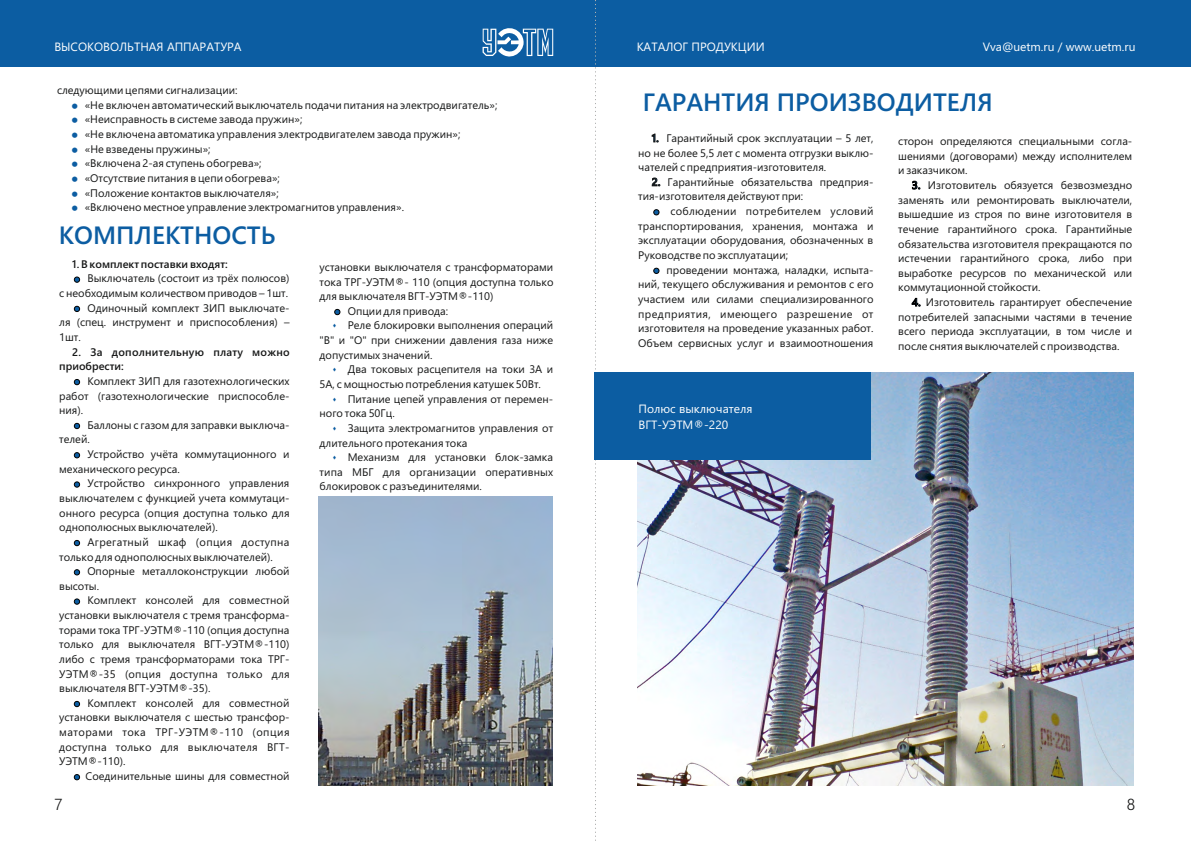
<style>
.page{position:relative;width:1191px;height:842px;background:#fff}
.page>*{position:absolute;margin:0;border:0;box-sizing:border-box;transform-origin:0 0}
.t1{font:700 25px "Yu Gothic UI";color:#0c5da2}
.t2{font:300 16px "Yu Gothic UI";color:#151616}
.t3{font:12px "Yu Gothic UI";color:#fff}
.t4{font:11px/14.6px "Yu Gothic UI";color:#151616;text-align:justify}
.t5{font:700 11px/14.6px "Yu Gothic UI";letter-spacing:.02em;color:#151616}
.t6{font:700 11px "Yu Gothic UI";color:#151616}
.s1{color:#0c5da2}
.s2{font-weight:700;color:#0c5da2}
</style>
<div class="page">
<div style="left:0;top:0;width:1191px;height:67px;background:#0c5da2"></div>
<svg style="left:595px;top:0;width:1px;height:841px"></svg>
<svg style="left:482px;top:28px;width:71px;height:29px"></svg>
<img style="left:637px;top:372px;width:496px;height:413px">
<img style="left:319px;top:497px;width:233px;height:288px">
<div style="left:594px;top:372px;width:276px;height:88px;background:#0c5da2"></div>
<p class="t3" style="left:54px;top:43px;width:189px">ВЫСОКОВОЛЬТНАЯ АППАРАТУРА</p>
<p class="t3" style="left:636px;top:43px;width:130px">КАТАЛОГ ПРОДУКЦИИ</p>
<p class="t3" style="left:982px;top:43px;width:154px">Vva@uetm.ru / www.uetm.ru</p>
<p class="t4" style="left:57px;top:84px;width:182px">следующими цепями сигнализации:</p>
<p class="t4" style="left:85px;top:128px;width:377px">«Не включена автоматика управления электродвигателем завода пружин»;</p>
<p class="t4" style="left:85px;top:99px;width:414px">«Не включен автоматический выключатель подачи питания на электродвигатель»;</p>
<p class="t4" style="left:85px;top:113px;width:219px">«Неисправность в системе завода пружин»;</p>
<p class="t4" style="left:85px;top:142px;width:197px;text-align:left">«Не взведены пружины»;<br>«Включена 2-ая ступень обогрева»; «Отсутствие питания в цепи обогрева»;</p>
<p class="t4" style="left:85px;top:186px;width:195px">«Положение контактов выключателя»;</p>
<h1 class="t1" style="left:59px;top:226px;width:218px">КОМПЛЕКТНОСТЬ</h1>
<p class="t4" style="left:85px;top:201px;width:321px">«Включено местное управление электромагнитов управления».</p>
<p class="t6" style="left:72px;top:260px;width:157px">1. В комплект поставки входят:</p>
<p class="t4" style="left:87px;top:272px;width:204px">Выключатель (состоит из трёх полюсов)</p>
<p class="t4" style="left:59px;top:287px;width:230px">с необходимым количеством приводов – 1шт.</p>
<p class="t4" style="left:87px;top:302px;width:204px">Одиночный комплект ЗИП выключате-</p>
<p class="t4" style="left:59px;top:316px;width:232px">ля (спец. инструмент и приспособления) –</p>
<p class="t4" style="left:59px;top:331px;width:23px">1шт.</p>
<p class="t4" style="left:59px;top:375px;width:232px;text-indent:28px">Комплект ЗИП для газотехнологических работ (газотехнологические приспособле&shy;ния).</p>
<p class="t4" style="left:59px;top:419px;width:232px;text-indent:28px">Баллоны с газом для заправки выключа&shy;телей.</p>
<p class="t4" style="left:59px;top:448px;width:232px;text-indent:28px">Устройство учёта коммутационного и механического ресурса.</p>
<p class="t4" style="left:59px;top:477px;width:232px;text-indent:28px">Устройство синхронного управления выключателем с функцией учета коммутаци&shy;онного ресурса (опция доступна только для однополюсных выключателей).</p>
<p class="t4" style="left:59px;top:536px;width:232px;text-indent:28px">Агрегатный шкаф (опция доступна только для однополюсных выключателей).</p>
<p class="t4" style="left:59px;top:565px;width:232px;text-indent:28px">Опорные металлоконструкции любой высоты.</p>
<p class="t4" style="left:59px;top:594px;width:232px;text-indent:28px">Комплект консолей для совместной установки выключателя с тремя трансформа&shy;торами тока ТРГ-УЭТМ®-110 (опция доступна только для выключателя ВГТ-УЭТМ®-110) либо с тремя трансформаторами тока ТРГ-УЭТМ®-35 (опция доступна только для выключателя ВГТ-УЭТМ®-35).</p>
<p class="t5" style="left:59px;top:345px;width:232px;text-indent:13px">2. За дополнительную плату можно приобрести:</p>
<p class="t4" style="left:59px;top:697px;width:232px;text-indent:28px">Комплект консолей для совместной установки выключателя с шестью трансфор&shy;маторами тока ТРГ-УЭТМ®-110 (опция доступна только для выключателя ВГТ-УЭТМ®-110).</p>
<p class="t4" style="left:86px;top:770px;width:205px">Соединительные шины для совместной</p>
<p class="t4" style="left:319px;top:261px;width:235px">установки выключателя с трансформаторами</p>
<p class="t4" style="left:319px;top:275px;width:235px">тока ТРГ-УЭТМ®- 110 (опция доступна только</p>
<p class="t4" style="left:319px;top:290px;width:175px">для выключателя ВГТ-УЭТМ®-110)</p>
<p class="t4" style="left:348px;top:305px;width:102px">Опции для привода:</p>
<p class="t4" style="left:319px;top:319px;width:235px;text-indent:13px"><span class="s1">▲</span> Реле блокировки выполнения операций "В" и "О" при снижении давления газа ниже допустимых значений.</p>
<p class="t4" style="left:319px;top:363px;width:235px;text-indent:13px"><span class="s1">▲</span> Два токовых расцепителя на токи 3А и<br>5А, с мощностью потребления катушек 50Вт.</p>
<p class="t4" style="left:319px;top:392px;width:235px;text-indent:13px"><span class="s1">▲</span> Питание цепей управления от перемен&shy;ного тока 50Гц.</p>
<p class="t4" style="left:319px;top:422px;width:235px;text-indent:13px"><span class="s1">▲</span> Защита электромагнитов управления от длительного протекания тока</p>
<p class="t4" style="left:319px;top:451px;width:235px;text-indent:13px"><span class="s1">▲</span> Механизм для установки блок-замка типа МБГ для организации оперативных блокировок с разъединителями.</p>
<h1 class="t1" style="left:643px;top:92px;width:351px">ГАРАНТИЯ ПРОИЗВОДИТЕЛЯ</h1>
<p class="t4" style="left:638px;top:132px;width:237px;text-indent:13px"><span class="s2">1.</span> Гарантийный срок эксплуатации – 5 лет, но не более 5,5 лет с момента отгрузки выклю&shy;чателей с предприятия-изготовителя.</p>
<p class="t4" style="left:638px;top:205px;width:237px;text-indent:32px">соблюдении потребителем условий транспортирования, хранения, монтажа и эксплуатации оборудования, обозначенных в Руководстве по эксплуатации;</p>
<p class="t4" style="left:638px;top:176px;width:237px;text-indent:13px"><span class="s2">2.</span> Гарантийные обязательства предприя&shy;тия-изготовителя действуют при:</p>
<p class="t4" style="left:638px;top:263px;width:237px;text-indent:28px">проведении монтажа, наладки, испыта&shy;ний, текущего обслуживания и ремонтов с его участием или силами специализированного предприятия, имеющего разрешение от изготовителя на проведение указанных работ.<br>Объем сервисных услуг и взаимоотношения</p>
<p class="t3" style="left:638px;top:404px;width:115px">Полюс выключателя</p>
<p class="t3" style="left:638px;top:420px;width:91px">ВГТ-УЭТМ®-220</p>
<p class="t4" style="left:898px;top:135px;width:236px">сторон определяются специальными согла&shy;шениями (договорами) между исполнителем и заказчиком.</p>
<p class="t4" style="left:898px;top:179px;width:236px;text-indent:13px"><span class="s2">3.</span> Изготовитель обязуется безвозмездно заменять или ремонтировать выключатели, вышедшие из строя по вине изготовителя в течение гарантийного срока. Гарантийные обязательства изготовителя прекращаются по истечении гарантийного срока, либо при выработке ресурсов по механической или коммутационной стойкости.</p>
<p class="t4" style="left:898px;top:296px;width:236px;text-indent:13px"><span class="s2">4.</span> Изготовитель гарантирует обеспечение потребителей запасными частями в течение всего периода эксплуатации, в том числе и после снятия выключателей с производства.</p>
<h2 class="t2" style="left:55px;top:798px;width:10px">7</h2>
<h2 class="t2" style="left:1126px;top:798px;width:10px">8</h2>
</div>
